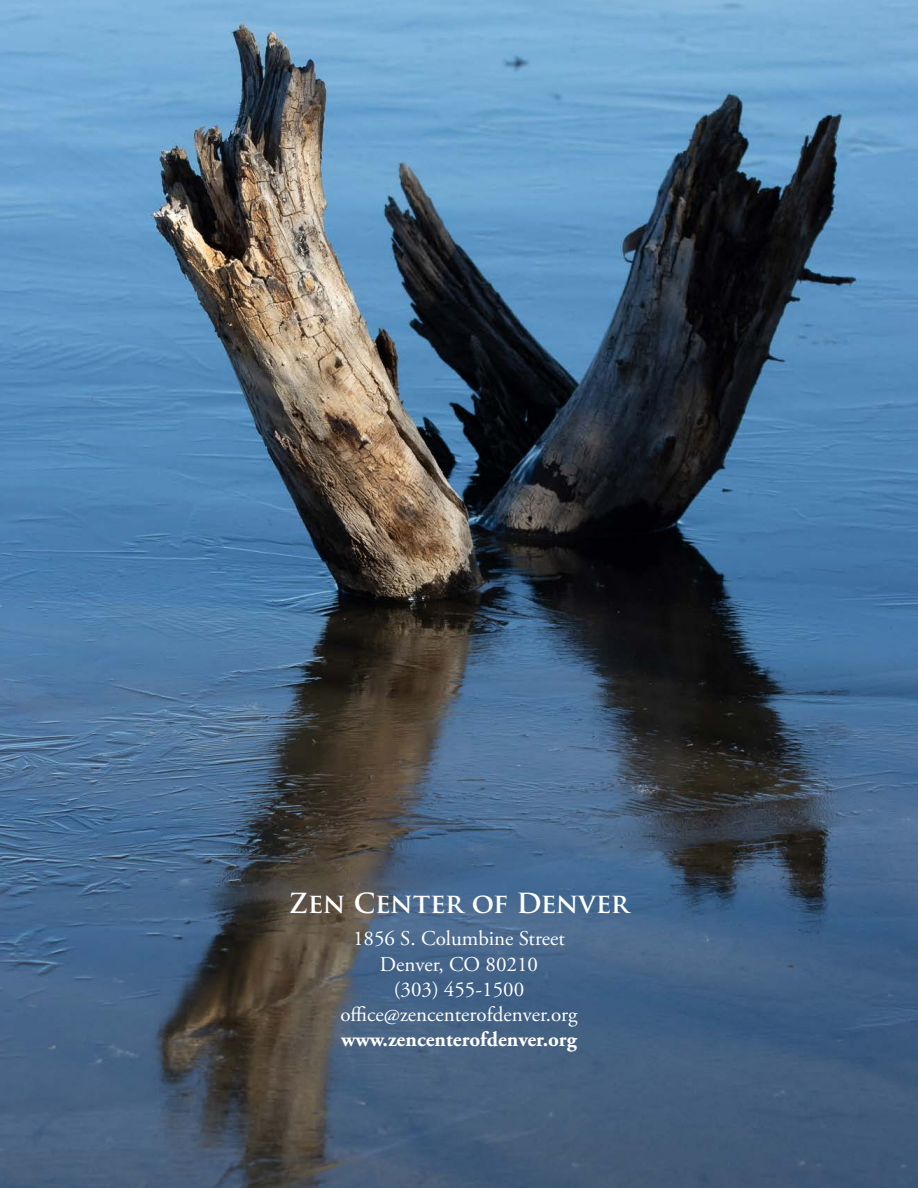
<style>
.page{position:relative;width:918px;height:1188px;background:#fff}
.page>*{position:absolute;margin:0;border:0;box-sizing:border-box;transform-origin:0 0}
.t1{font:700 27px "Trajan Pro";letter-spacing:-.02em;color:#fff}
.t2{font:21px/25.2px "Adobe Garamond Pro";color:#fff;text-align:center}
.t3{font:700 21px "Adobe Garamond Pro";color:#fff}
</style>
<div class="page">
<img style="left:0;top:0;width:918px;height:1188px">
<p class="t1" style="left:289px;top:887px;width:342px">Zen Center of Denver</p>
<p class="t2" style="left:340px;top:927px;width:239px">1856 S. Columbine Street<br>Denver, CO 80210<br>(303) 455-1500 office@zencenterofdenver.org</p>
<p class="t3" style="left:341px;top:1027px;width:237px">www.zencenterofdenver.org</p>
</div>
